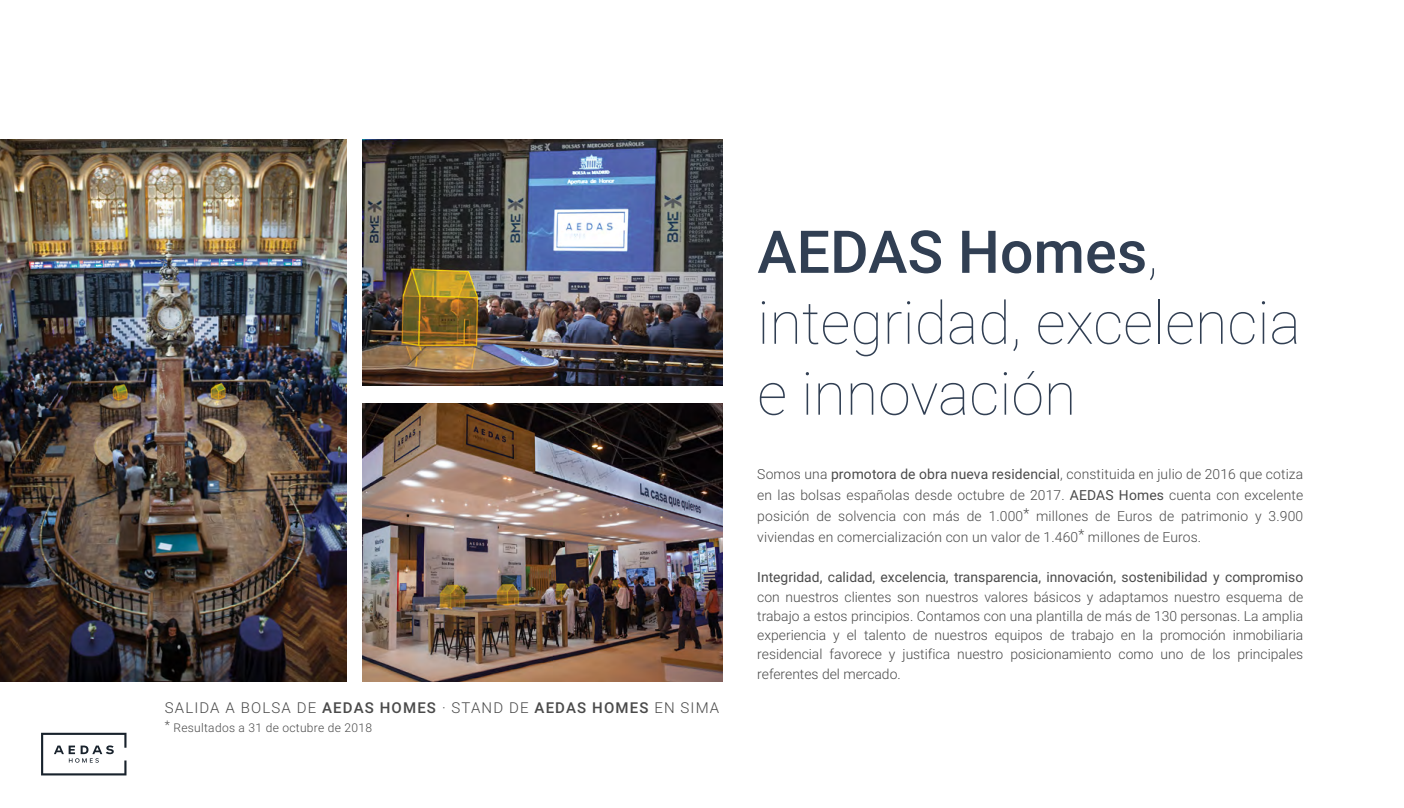
<style>
.page{position:relative;width:1404px;height:808px;background:#fff}
.page>*{position:absolute;margin:0;border:0;box-sizing:border-box;transform-origin:0 0}
.t1{font:100 59.1px/70.9px "Roboto";color:#313f53}
.t2{font:300 15px "Roboto";letter-spacing:.075em;color:#4a4a4a}
.t3{font:300 13.8px/19.2px "Roboto";color:#4a4a4a;text-align:justify}
.t4{font:13.8px "Roboto";color:#4a4a4a}
.t5{font:300 12px "Roboto";letter-spacing:.025em;color:#4a4a4a}
.s1{font-weight:500}
.s2{font-weight:400}
</style>
<div class="page">
<img style="left:363px;top:403px;width:359px;height:279px">
<img style="left:363px;top:140px;width:359px;height:245px">
<img style="left:0;top:140px;width:347px;height:542px">
<svg style="left:41px;top:733px;width:85px;height:42px"></svg>
<p class="t2" style="left:165px;top:697px;width:556px">SALIDA A BOLSA DE <span class="s1">AEDAS HOMES</span> · STAND DE <span class="s1">AEDAS HOMES</span> EN SIMA</p>
<p class="t5" style="left:165px;top:719px;width:209px">* Resultados a 31 de octubre de 2018</p>
<h1 class="t1" style="left:757px;top:214px;width:545px"><span class="s1">AEDAS Homes</span>, integridad, excelencia e innovación</h1>
<p class="t3" style="left:757px;top:463px;width:547px;line-height:21px">Somos una <span class="s2">promotora de obra nueva residencial</span>, constituida en julio de 2016 que cotiza en las bolsas españolas desde octubre de 2017. <span class="s2">AEDAS Homes</span> cuenta con excelente posición de solvencia con más de 1.000* millones de Euros de patrimonio y 3.900 viviendas en comercialización con un valor de 1.460* millones de Euros.</p>
<p class="t4" style="left:757px;top:568px;width:547px">Integridad, calidad, excelencia, transparencia, innovación, sostenibilidad y compromiso</p>
<p class="t3" style="left:757px;top:587px;width:547px">con nuestros clientes son nuestros valores básicos y adaptamos nuestro esquema de trabajo a estos principios. Contamos con una plantilla de más de 130 personas. La amplia experiencia y el talento de nuestros equipos de trabajo en la promoción inmobiliaria residencial favorece y justifica nuestro posicionamiento como uno de los principales referentes del mercado.</p>
</div>
